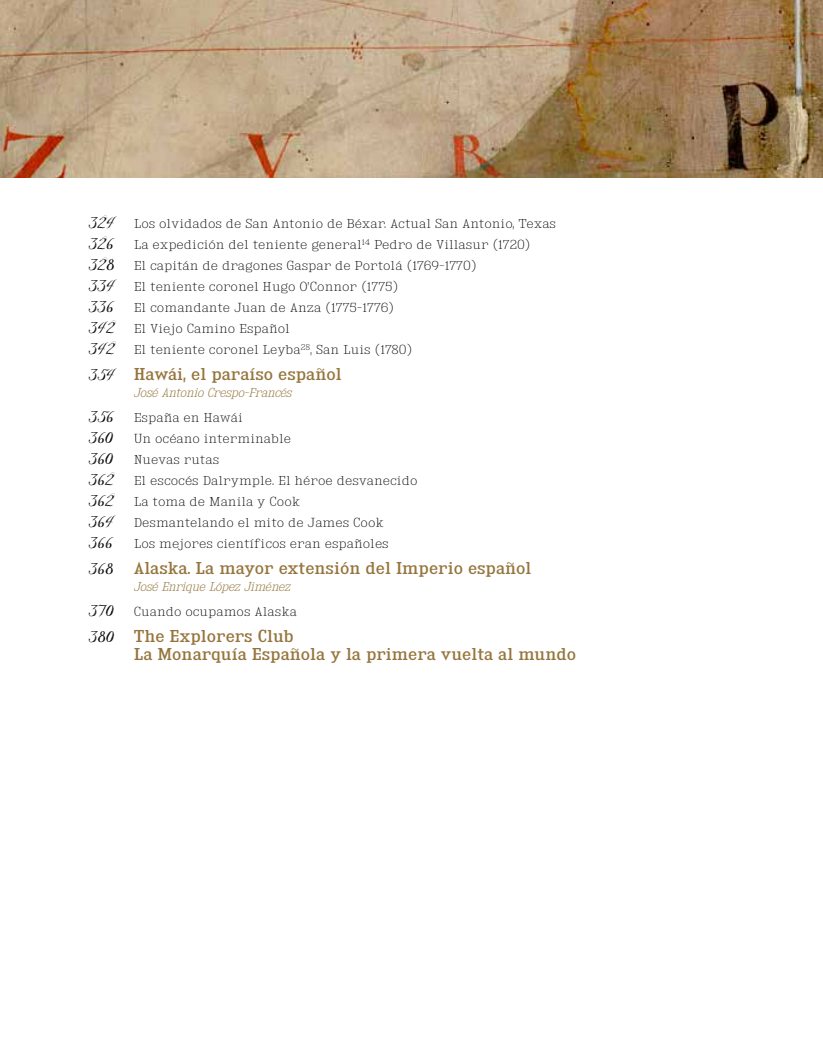
<style>
.page{position:relative;width:823px;height:1063px;background:#fff}
.page>*{position:absolute;margin:0;border:0;box-sizing:border-box;transform-origin:0 0}
.t1{font:15px/18px "Kingsbridge Rg";color:#95753d}
.t2{font:11.25px/21px "Kingsbridge El";color:#000}
.t3{font:italic 11.25px/24.6px "Kingsbridge El";color:#95753d}
.s1{font-family:"Jellyka Delicious Cake";font-size:17.5px}
.s2{font-family:"Jellyka Delicious Cake";font-size:17.5px;color:#000}
.s3{font-family:"Jellyka Delicious Cake";font-style:normal;font-size:17.5px;color:#000}
.s4{font-style:normal;color:#000}
</style>
<div class="page">
<img style="left:0;top:0;width:822px;height:177px">
<p class="t2" style="left:89px;top:213px;width:468px"><span class="s1">324</span> Los olvidados de San Antonio de Béxar. Actual San Antonio, Texas <span class="s1">326</span> La expedición del teniente general<sup>14</sup> Pedro de Villasur (1720)<br><span class="s1">328</span> El capitán de dragones Gaspar de Portolá (1769-1770)<br><span class="s1">334</span> El teniente coronel Hugo O’Connor (1775)<br><span class="s1">336</span> El comandante Juan de Anza (1775-1776)<br><span class="s1">342</span> El Viejo Camino Español<br><span class="s1">342</span> El teniente coronel Leyba<sup>28</sup>, San Luis (1780)</p>
<h1 class="t1" style="left:89px;top:365px;width:254px"><span class="s2">354</span> Hawái, el paraíso español</h1>
<p class="t3" style="left:89px;top:381px;width:204px;text-indent:45px">José Antonio Crespo-Francés<br><span class="s3">356</span> <span class="s4">España en Hawái</span></p>
<p class="t2" style="left:89px;top:428px;width:330px"><span class="s1">360</span> Un océano interminable<br><span class="s1">360</span> Nuevas rutas<br><span class="s1">362</span> El escocés Dalrymple. El héroe desvanecido <span class="s1">362</span> La toma de Manila y Cook<br><span class="s1">364</span> Desmantelando el mito de James Cook<br><span class="s1">366</span> Los mejores científicos eran españoles</p>
<h1 class="t1" style="left:89px;top:559px;width:444px"><span class="s2">368</span> Alaska. La mayor extensión del Imperio español</h1>
<p class="t3" style="left:89px;top:575px;width:210px;text-indent:45px">José Enrique López Jiménez<br><span class="s3">370</span> <span class="s4">Cuando ocupamos Alaska</span></p>
<h1 class="t1" style="left:134px;top:627px;width:443px;text-indent:-45px"><span class="s2">380</span> The Explorers Club<br>La Monarquía Española y la primera vuelta al mundo</h1>
</div>
